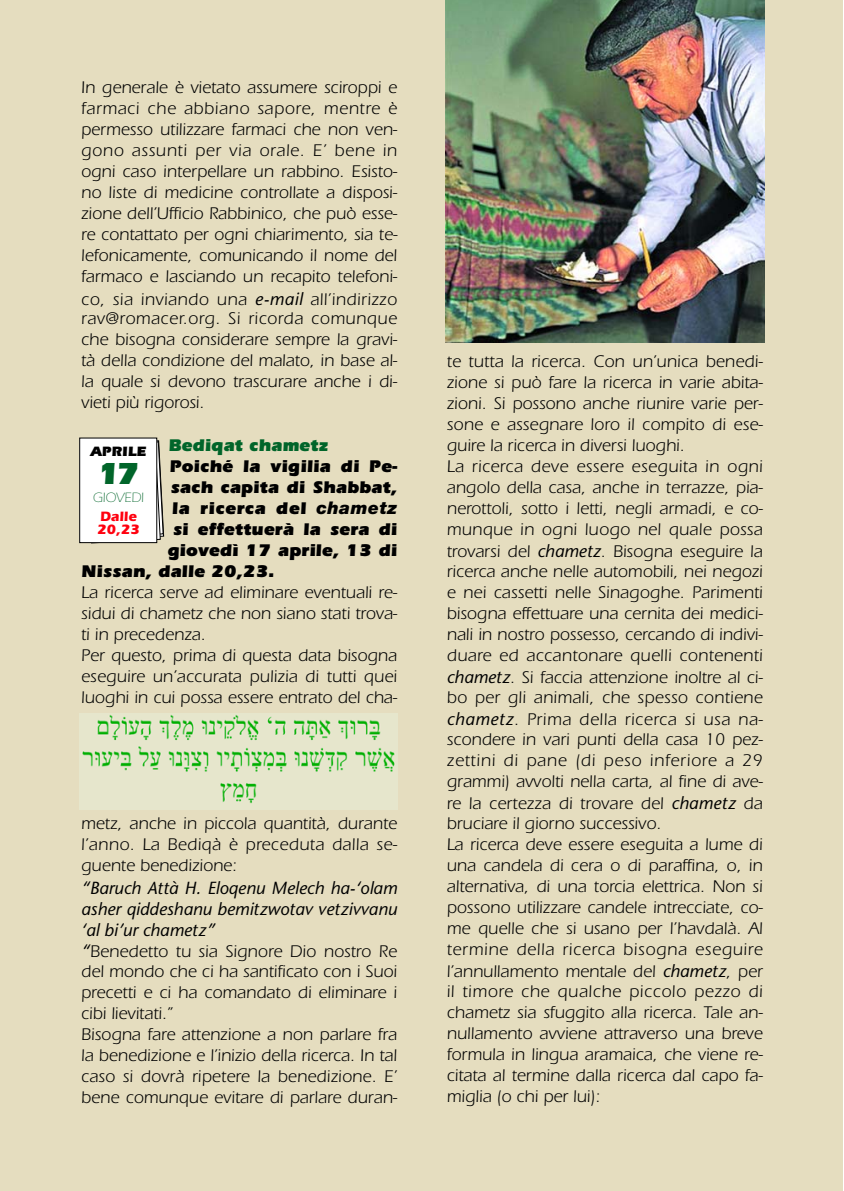
<style>
.page{position:relative;width:844px;height:1191px;background:#fff}
.page>*{position:absolute;margin:0;border:0;box-sizing:border-box;transform-origin:0 0}
.t1{font:900 31.5px "Itc Eras";color:#01652a}
.t2{font:17.5px/21.2px "Itc Eras";color:#000;text-align:justify}
.t3{font:900 17.5px "Itc Eras";color:#000}
.t4{font:italic 17.5px/21px "Stone Sans";color:#000;text-align:justify}
.t5{font:900 17.5px "Itc Eras";letter-spacing:.03em;color:#000}
.t6{font:900 17.5px "Itc Eras";color:#01652a}
.t7{font:700 14px/12.6px "Itc Eras";color:#ff000f}
.t8{font:300 14px "Itc Eras";letter-spacing:-.01em;color:#01652a}
.t9{font:900 14px "Itc Eras";color:#000}
.s1{font-family:"Stone Sans";font-style:italic}
.s2{font-family:"Helvetica Neue";font-style:italic}
</style>
<div class="page">
<div style="left:0;top:1px;width:842px;height:1190px;background:#e5ddbf"></div>
<img style="left:79px;top:714px;width:318px;height:95px">
<svg style="left:157px;top:440px;width:7px;height:103px"></svg>
<div style="left:80px;top:438px;width:77px;height:104px;background:#fff"></div>
<div style="left:79px;top:438px;width:78px;height:105px;border:1px solid #000"></div>
<img style="left:445px;top:1px;width:319px;height:342px">
<p class="t2" style="left:81px;top:77px;width:318px">In generale è vietato assumere sciroppi e farmaci che abbiano sapore, mentre è permesso utilizzare farmaci che non ven&shy;gono assunti per via orale. E’ bene in ogni caso interpellare un rabbino. Esisto&shy;no liste di medicine controllate a disposi&shy;zione dell’Ufficio Rabbinico, che può esse&shy;re contattato per ogni chiarimento, sia te&shy;lefonicamente, comunicando il nome del farmaco e lasciando un recapito telefoni&shy;co, sia inviando una <span class="s1">e-mail</span> all’indirizzo</p>
<p class="t2" style="left:81px;top:308px;width:317px">rav@romacer.org. Si ricorda comunque che bisogna considerare sempre la gravi&shy;tà della condizione del malato, in base al&shy;la quale si devono trascurare anche i di&shy;vieti più rigorosi.</p>
<p class="t6" style="left:168px;top:434px;width:161px">Bediqat chametz</p>
<p class="t3" style="left:169px;top:455px;width:229px">Poiché la vigilia di Pe-</p>
<p class="t3" style="left:170px;top:476px;width:228px">sach capita di Shabbat,</p>
<p class="t5" style="left:172px;top:498px;width:227px">la ricerca del <span class="s2">chametz</span></p>
<p class="t3" style="left:173px;top:519px;width:226px">si effettuerà la sera di</p>
<p class="t3" style="left:167px;top:540px;width:231px">giovedì 17 aprile, 13 di</p>
<p class="t3" style="left:81px;top:561px;width:195px">Nissan, dalle 20,23.</p>
<p class="t2" style="left:81px;top:582px;width:318px;text-align:left">La ricerca serve ad eliminare eventuali re&shy;sidui di chametz che non siano stati trova&shy;ti in precedenza.<br>Per questo, prima di questa data bisogna eseguire un’accurata pulizia di tutti quei luoghi in cui possa essere entrato del cha-</p>
<p class="t9" style="left:90px;top:443px;width:58px">APRILE</p>
<h1 class="t1" style="left:98px;top:455px;width:42px">17</h1>
<p class="t8" style="left:93px;top:489px;width:53px">GIOVEDI</p>
<p class="t7" style="left:97px;top:510px;width:44px">Dalle<br>20,23</p>
<p class="t2" style="left:81px;top:813px;width:317px">metz, anche in piccola quantità, durante l’anno. La Bediqà è preceduta dalla se&shy;guente benedizione:</p>
<p class="t4" style="left:81px;top:877px;width:317px">“Baruch Attà H. Eloqenu Melech ha-‘olam asher qiddeshanu bemitzwotav vetzivvanu ‘al bi’ur chametz”</p>
<p class="t2" style="left:81px;top:940px;width:317px;text-align:left"><span class="s1">“</span>Benedetto tu sia Signore Dio nostro Re del mondo che ci ha santificato con i Suoi precetti e ci ha comandato di eliminare i cibi lievitati.”<br>Bisogna fare attenzione a non parlare fra la benedizione e l’inizio della ricerca. In tal caso si dovrà ripetere la benedizione. E’ bene comunque evitare di parlare duran-</p>
<p class="t2" style="left:446px;top:350px;width:318px;text-align:left">te tutta la ricerca. Con un’unica benedi&shy;zione si può fare la ricerca in varie abita&shy;zioni. Si possono anche riunire varie per&shy;sone e assegnare loro il compito di ese&shy;guire la ricerca in diversi luoghi.<br>La ricerca deve essere eseguita in ogni angolo della casa, anche in terrazze, pia&shy;nerottoli, sotto i letti, negli armadi, e co&shy;munque in ogni luogo nel quale possa trovarsi del <span class="s1">chametz</span>. Bisogna eseguire la</p>
<p class="t2" style="left:446px;top:560px;width:317px">ricerca anche nelle automobili, nei negozi e nei cassetti nelle Sinagoghe. Parimenti bisogna effettuare una cernita dei medici&shy;nali in nostro possesso, cercando di indivi&shy;duare ed accantonare quelli contenenti <span class="s1">chametz</span>. Si faccia attenzione inoltre al ci-</p>
<p class="t2" style="left:446px;top:686px;width:317px;line-height:22.2px">bo per gli animali, che spesso contiene <span class="s1">chametz</span>. Prima della ricerca si usa na-</p>
<p class="t2" style="left:446px;top:728px;width:318px">scondere in vari punti della casa 10 pez&shy;zettini di pane (di peso inferiore a 29 grammi) avvolti nella carta, al fine di ave&shy;re la certezza di trovare del <span class="s1">chametz</span> da</p>
<p class="t2" style="left:446px;top:812px;width:317px;text-align:left">bruciare il giorno successivo.<br>La ricerca deve essere eseguita a lume di una candela di cera o di paraffina, o, in alternativa, di una torcia elettrica. Non si possono utilizzare candele intrecciate, co&shy;me quelle che si usano per l’havdalà. Al termine della ricerca bisogna eseguire l’annullamento mentale del <span class="s1">chametz</span>, per</p>
<p class="t2" style="left:446px;top:980px;width:317px">il timore che qualche piccolo pezzo di chametz sia sfuggito alla ricerca. Tale an&shy;nullamento avviene attraverso una breve formula in lingua aramaica, che viene re&shy;citata al termine dalla ricerca dal capo fa&shy;miglia (o chi per lui):</p>
</div>
